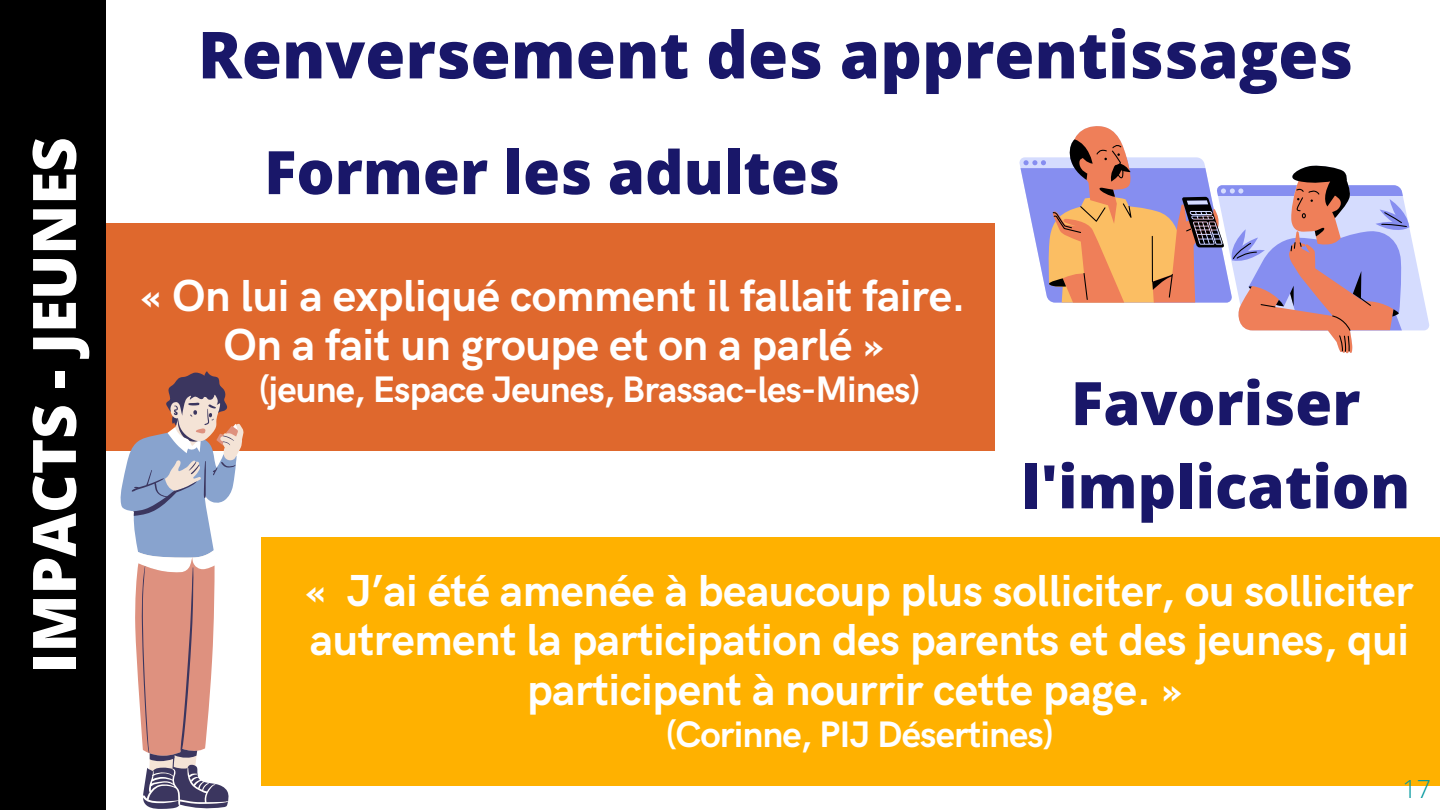
<style>
.page{position:relative;width:1440px;height:810px;background:#fff}
.page>*{position:absolute;margin:0;border:0;box-sizing:border-box;transform-origin:0 0}
.t1{font:800 65px "Open Sans";color:#191769}
.t2{font:800 60px/83.2px "Open Sans";color:#191769;text-align:center}
.t3{font:800 60px "Open Sans";color:#fff}
.t4{font:700 45px/49.5px "HK Grotesk";letter-spacing:-.01em;color:#fff;text-align:center}
.t5{font:700 37px "HK Grotesk";letter-spacing:-.025em;color:#fff}
.t6{font:300 25px "Open Sans";color:#03989e}
</style>
<div class="page">
<div style="left:0;top:0;width:106px;height:810px;background:#000"></div>
<div style="left:261px;top:538px;width:1179px;height:248px;background:#ffb100"></div>
<div style="left:106px;top:223px;width:889px;height:228px;background:#df682d"></div>
<svg style="left:120px;top:371px;width:118px;height:438px"></svg>
<svg style="left:1019px;top:161px;width:410px;height:170px"></svg>
<svg style="left:1020px;top:157px;width:390px;height:173px"></svg>
<svg style="left:1074px;top:126px;width:278px;height:228px"></svg>
<svg style="left:1047px;top:139px;width:360px;height:213px"></svg>
<h2 class="t3" style="left:12px;top:673px;width:538px;rotate:-90deg">IMPACTS - JEUNES</h2>
<h1 class="t1" style="left:198px;top:9px;width:1157px">Renversement des apprentissages</h1>
<h2 class="t2" style="left:264px;top:129px;width:577px">Former les adultes</h2>
<p class="t4" style="left:141px;top:273px;width:826px">« On lui a expliqué comment il fallait faire.<br>On a fait un groupe et on a parlé »</p>
<p class="t5" style="left:259px;top:369px;width:662px">(jeune, Espace Jeunes, Brassac-les-Mines)</p>
<h2 class="t2" style="left:1021px;top:360px;width:391px">Favoriser l'implication</h2>
<p class="t4" style="left:306px;top:567px;width:1109px">« J’ai été amenée à beaucoup plus solliciter, ou solliciter autrement la participation des parents et des jeunes, qui participent à nourrir cette page. »</p>
<p class="t5" style="left:666px;top:713px;width:389px">(Corinne, PIJ Désertines)</p>
<p class="t6" style="left:1402px;top:772px;width:30px">17</p>
</div>
